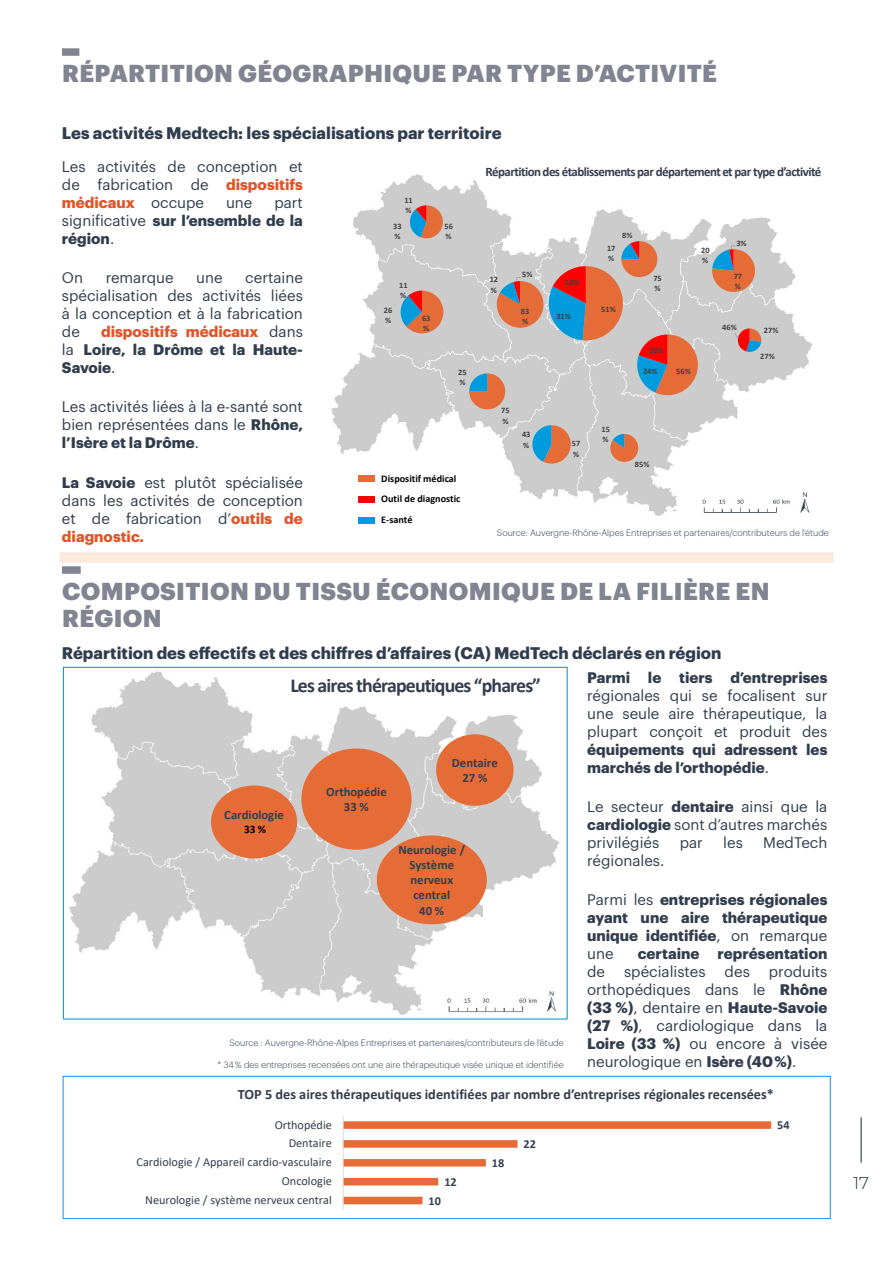
<style>
.page{position:relative;width:893px;height:1263px;background:#fff}
.page>*{position:absolute;margin:0;border:0;box-sizing:border-box;transform-origin:0 0}
.t1{font:900 24px/27.5px "Graphik";letter-spacing:.015em;color:#828591}
.t2{font:700 19.8px "Calibri";letter-spacing:-.04em;color:#353d4d}
.t3{font:300 17.25px "Montserrat";color:#233336}
.t4{font:700 16.5px "Graphik";color:#313d4d}
.t5{font:15px/18px "Graphik";color:#313d4d;text-align:justify}
.t6{font:700 15px/18px "Graphik";color:#313d4d;text-align:justify}
.t7{font:700 14.25px "Calibri";color:#353d4d}
.t8{font:700 12.9px "Calibri";letter-spacing:-.04em;color:#353d4d}
.t9{font:700 12.75px/15.3px "Calibri";color:#353d4d;text-align:center}
.t10{font:12.3px "Calibri";color:#353d4d}
.t11{font:700 12.3px "Calibri";letter-spacing:.005em;color:#353d4d}
.t12{font:700 11.4px "Calibri";color:#000}
.t13{font:700 10.2px/20.7px "Calibri";color:#000}
.t14{font:300 9px "Graphik";color:#313d4d}
.t15{font:700 8.25px/10.2px "Calibri";color:#404040}
.s1{font-weight:700;color:#e25425}
.s2{font-weight:400}
.s3{color:#e25425}
.s4{font-weight:700}
</style>
<div class="page">
<hr style="left:861px;top:1117px;width:1px;height:46px;background:#233336">
<div style="left:62px;top:48px;width:17px;height:8px;background:#828591"></div>
<div style="left:62px;top:566px;width:19px;height:8px;background:#828591"></div>
<img style="left:331px;top:174px;width:482px;height:346px">
<div style="left:358px;top:475px;width:16px;height:7px;background:#e66c37"></div>
<div style="left:358px;top:496px;width:16px;height:7px;background:#f00"></div>
<div style="left:358px;top:517px;width:16px;height:7px;background:#009bdc"></div>
<svg style="left:408px;top:205px;width:35px;height:33px"></svg>
<svg style="left:530px;top:425px;width:41px;height:39px;background:#979594"></svg>
<svg style="left:610px;top:434px;width:28px;height:28px"></svg>
<svg style="left:712px;top:245px;width:43px;height:47px;background:#bf8c79"></svg>
<svg style="left:398px;top:291px;width:45px;height:42px;background:#b48377"></svg>
<svg style="left:469px;top:241px;width:229px;height:168px;background:#c6b1ac"></svg>
<svg style="left:734px;top:328px;width:27px;height:25px"></svg>
<img style="left:69px;top:671px;width:491px;height:344px">
<div style="left:301px;top:748px;width:111px;height:102px;background:#e66c37;border-radius:50%"></div>
<div style="left:377px;top:835px;width:110px;height:89px;background:#e66c37;border-radius:50%"></div>
<div style="left:211px;top:785px;width:86px;height:73px;background:#e66c37;border-radius:50%"></div>
<div style="left:436px;top:734px;width:78px;height:72px;background:#e66c37;border-radius:50%"></div>
<svg style="left:344px;top:1121px;width:427px;height:83px"></svg>
<hr style="left:343px;top:1116px;width:1px;height:94px;background:#d9d9d9">
<div style="left:63px;top:1076px;width:767px;height:143px;border:1px solid #118dff"></div>
<div style="left:60px;top:552px;width:773px;height:11px;background:#fce9de"></div>
<h1 class="t1" style="left:62px;top:57px;width:657px">RÉPARTITION GÉOGRAPHIQUE PAR TYPE D’ACTIVITÉ</h1>
<p class="t4" style="left:62px;top:120px;width:441px">Les activités Medtech: les spécialisations par territoire</p>
<p class="t5" style="left:62px;top:156px;width:242px">Les activités de conception et de fabrication de <span class="s1">dispositifs médicaux</span> occupe</p>
<p class="t6" style="left:62px;top:192px;width:242px;text-indent:212px"><span class="s2">part significative</span> sur l’ensemble de la région<span class="s2">.</span></p>
<p class="t5" style="left:62px;top:267px;width:23px">On</p>
<p class="t5" style="left:106px;top:267px;width:69px">remarque</p>
<p class="t5" style="left:196px;top:267px;width:28px">une</p>
<p class="t5" style="left:226px;top:192px;width:28px">une</p>
<p class="t5" style="left:62px;top:267px;width:242px;text-indent:183px">certaine spécialisation des activités liées à la conception et à la fabrication de</p>
<p class="t6" style="left:62px;top:321px;width:242px;text-indent:39px"><span class="s3">dispositifs médicaux</span> <span class="s2">dans la</span> Loire, la Drôme et la Haute-Savoie<span class="s2">.</span></p>
<p class="t5" style="left:62px;top:397px;width:242px">Les activités liées à la e-santé sont bien représentées dans le <span class="s4">Rhône, l’Isère et la Drôme</span>.</p>
<p class="t5" style="left:62px;top:472px;width:242px"><span class="s4">La Savoie</span> est plutôt spécialisée dans les activités de conception et de fabrication d’<span class="s1">outils de diagnostic.</span></p>
<p class="t15" style="left:404px;top:195px;width:10px">11 %</p>
<p class="t15" style="left:393px;top:221px;width:10px">33 %</p>
<p class="t15" style="left:444px;top:221px;width:10px">56 %</p>
<p class="t15" style="left:399px;top:280px;width:10px">11 %</p>
<p class="t15" style="left:384px;top:305px;width:10px">26 %</p>
<p class="t15" style="left:422px;top:313px;width:10px">63 %</p>
<p class="t15" style="left:458px;top:367px;width:10px">25 %</p>
<p class="t13" style="left:381px;top:468px;width:81px">Dispositif médical<br>Outil de diagnostic<br>E-santé</p>
<p class="t8" style="left:486px;top:162px;width:337px">Répartition des établissements par département et par type d’activité</p>
<p class="t15" style="left:490px;top:274px;width:10px">12 %</p>
<p class="t15" style="left:522px;top:269px;width:12px">5%</p>
<p class="t15" style="left:521px;top:306px;width:10px">83 %</p>
<p class="t15" style="left:501px;top:405px;width:10px">75 %</p>
<p class="t15" style="left:522px;top:429px;width:10px">43 %</p>
<p class="t15" style="left:565px;top:277px;width:16px">18%</p>
<p class="t15" style="left:556px;top:311px;width:16px">31%</p>
<p class="t15" style="left:572px;top:438px;width:10px">57 %</p>
<p class="t15" style="left:622px;top:230px;width:12px">8%</p>
<p class="t15" style="left:607px;top:243px;width:10px">17 %</p>
<p class="t15" style="left:601px;top:304px;width:16px">51%</p>
<p class="t15" style="left:653px;top:273px;width:10px">75 %</p>
<p class="t15" style="left:701px;top:245px;width:10px">20 %</p>
<p class="t15" style="left:649px;top:345px;width:16px">20%</p>
<p class="t15" style="left:643px;top:366px;width:16px">24%</p>
<p class="t15" style="left:676px;top:366px;width:16px">56%</p>
<p class="t15" style="left:736px;top:238px;width:12px">3%</p>
<p class="t15" style="left:734px;top:271px;width:10px">77 %</p>
<p class="t15" style="left:722px;top:322px;width:16px">46%</p>
<p class="t15" style="left:764px;top:325px;width:16px">27%</p>
<p class="t15" style="left:760px;top:351px;width:16px">27%</p>
<p class="t15" style="left:601px;top:424px;width:10px">15 %</p>
<p class="t15" style="left:635px;top:459px;width:16px">85%</p>
<p class="t14" style="left:497px;top:526px;width:333px">Source: Auvergne-Rhône-Alpes Entreprises et partenaires/contributeurs de l’étude</p>
<h1 class="t1" style="left:62px;top:575px;width:709px">COMPOSITION DU TISSU ÉCONOMIQUE DE LA FILIÈRE EN<br>RÉGION</h1>
<p class="t4" style="left:62px;top:640px;width:661px">Répartition des effectifs et des chiffres d’affaires (CA) MedTech déclarés en région</p>
<h2 class="t2" style="left:290px;top:671px;width:252px">Les aires thérapeutiques “phares”</h2>
<p class="t9" style="left:224px;top:807px;width:61px">Cardiologie</p>
<p class="t12" style="left:244px;top:821px;width:24px">33 %</p>
<p class="t9" style="left:326px;top:784px;width:62px">Orthopédie<br>33 %</p>
<p class="t9" style="left:452px;top:755px;width:47px">Dentaire<br>27 %</p>
<p class="t9" style="left:398px;top:841px;width:68px">Neurologie /<br>Système nerveux central<br>40 %</p>
<p class="t14" style="left:229px;top:1036px;width:336px">Source : Auvergne-Rhône-Alpes Entreprises et partenaires/contributeurs de l’étude</p>
<p class="t14" style="left:218px;top:1058px;width:348px">* 34 % des entreprises recensées ont une aire thérapeutique visée unique et identifiée</p>
<p class="t6" style="left:587px;top:667px;width:242px">Parmi le tiers d’entreprises</p>
<p class="t5" style="left:587px;top:685px;width:242px">régionales qui se focalisent sur une seule aire thérapeutique, la plupart conçoit et produit des</p>
<p class="t6" style="left:587px;top:739px;width:242px">équipements qui adressent les marchés de l’orthopédie<span class="s2">.</span></p>
<p class="t5" style="left:587px;top:796px;width:242px">Le secteur <span class="s4">dentaire</span> ainsi que la <span class="s4">cardiologie</span> sont d’autres marchés privilégiés</p>
<p class="t5" style="left:680px;top:832px;width:25px">par</p>
<p class="t5" style="left:723px;top:832px;width:21px">les</p>
<p class="t5" style="left:763px;top:832px;width:66px">MedTech</p>
<p class="t5" style="left:587px;top:850px;width:79px">régionales.</p>
<p class="t6" style="left:587px;top:889px;width:242px"><span class="s2">Parmi les</span> entreprises régionales ayant une aire thérapeutique unique identifiée<span class="s2">, on remarque une</span></p>
<p class="t6" style="left:638px;top:943px;width:191px">certaine représentation</p>
<p class="t5" style="left:587px;top:961px;width:242px;text-indent:182px">produits orthopédiques dans le <span class="s4">Rhône (33 %)</span>, dentaire en <span class="s4">Haute-Savoie (27 %)</span>, cardiologique dans la <span class="s4">Loire (33 %)</span> ou encore à visée neurologique en <span class="s4">Isère (40 %)</span>.</p>
<p class="t5" style="left:587px;top:961px;width:19px">de</p>
<p class="t5" style="left:624px;top:961px;width:83px">spécialistes</p>
<p class="t5" style="left:725px;top:961px;width:27px">des</p>
<p class="t7" style="left:238px;top:1085px;width:538px">TOP 5 des aires thérapeutiques identifiées par nombre d’entreprises régionales recensées*</p>
<p class="t10" style="left:275px;top:1116px;width:59px">Orthopédie</p>
<p class="t11" style="left:777px;top:1116px;width:14px">54</p>
<p class="t10" style="left:289px;top:1135px;width:45px">Dentaire</p>
<p class="t11" style="left:524px;top:1135px;width:14px">22</p>
<p class="t10" style="left:137px;top:1154px;width:197px">Cardiologie / Appareil cardio-vasculaire</p>
<p class="t11" style="left:492px;top:1154px;width:14px">18</p>
<p class="t10" style="left:282px;top:1172px;width:52px">Oncologie</p>
<p class="t11" style="left:444px;top:1173px;width:14px">12</p>
<p class="t10" style="left:145px;top:1191px;width:188px">Neurologie / système nerveux central</p>
<p class="t11" style="left:428px;top:1192px;width:14px">10</p>
<p class="t3" style="left:853px;top:1171px;width:18px">17</p>
</div>
